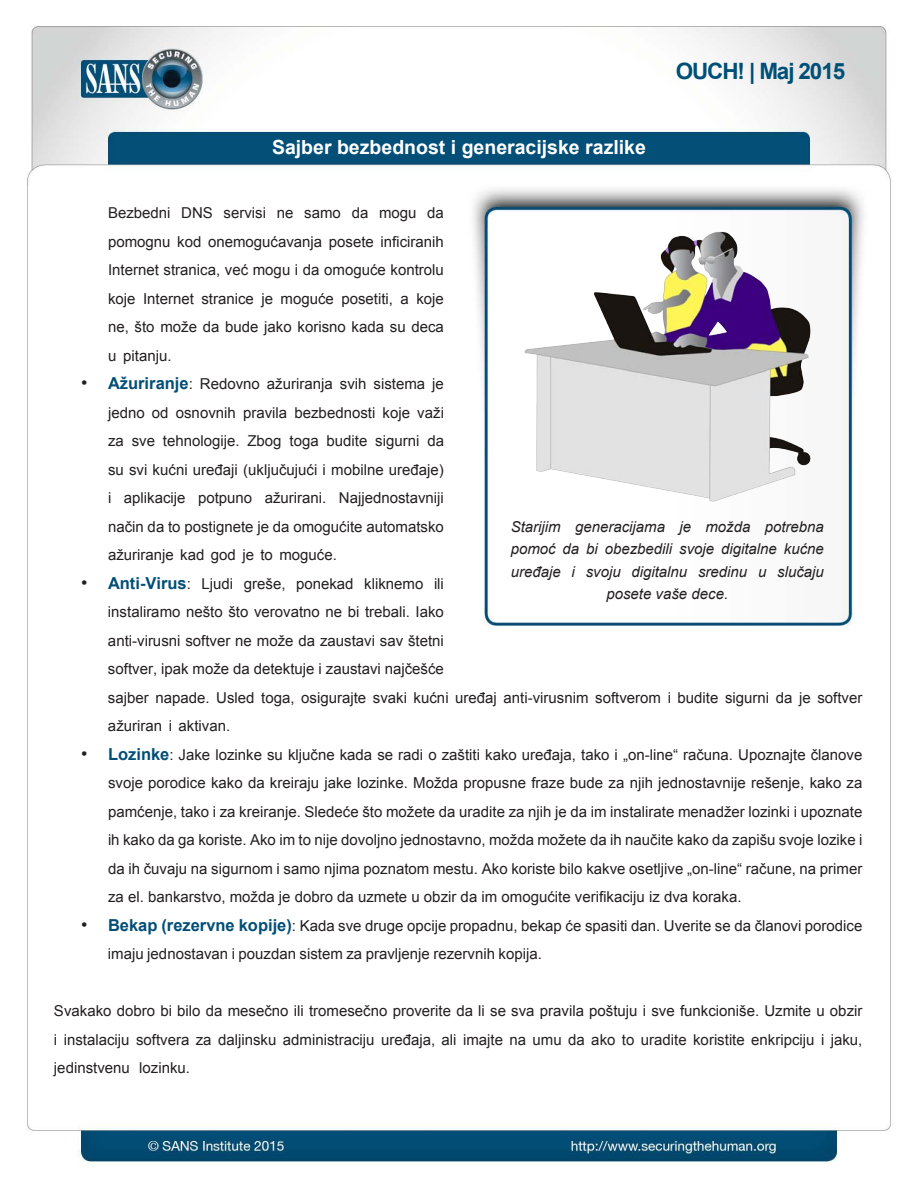
<style>
.page{position:relative;width:918px;height:1188px;background:#fff}
.page>*{position:absolute;margin:0;border:0;box-sizing:border-box;transform-origin:0 0}
.t1{font:700 22.5px "Arial";letter-spacing:-.05em;color:#004f77}
.t2{font:700 19.5px "Arial";color:#fff}
.t3{font:18px "Arial";color:#231f20}
.t4{font:700 16.5px "Arial";color:#024e77}
.MainText{font:15px/28.5px "Arial";color:#231f20}
.t5{font:italic 15px "Arial";color:#231f20}
.s1{font-weight:700;font-size:16.5px;color:#024e77}
.s2{font-weight:400;font-size:15px;color:#231f20}
</style>
<div class="page">
<img style="left:26px;top:25px;width:865px;height:1139px">
<img style="left:521px;top:228px;width:292px;height:276px">
<h1 class="t1" style="left:676px;top:56px;width:171px">OUCH! | Maj 2015</h1>
<p class="t3" style="left:81px;top:371px;width:8px">•</p>
<p class="t3" style="left:81px;top:571px;width:8px">•</p>
<p class="t3" style="left:81px;top:742px;width:8px">•</p>
<p class="t3" style="left:81px;top:913px;width:8px">•</p>
<h2 class="t2" style="left:272px;top:135px;width:375px">Sajber bezbednost i generacijske razlike</h2>
<p class="MainText" style="left:181px;top:199px;width:33px">DNS</p>
<p class="MainText" style="left:108px;top:199px;width:64px">Bezbedni</p>
<p class="MainText" style="left:108px;top:227px;width:337px">pomognu kod onemogućavanja posete inficiranih</p>
<p class="MainText" style="left:108px;top:256px;width:337px">Internet stranica, već mogu i da omoguće kontrolu</p>
<p class="MainText" style="left:416px;top:284px;width:29px">koje</p>
<p class="MainText" style="left:224px;top:199px;width:44px">servisi</p>
<p class="MainText" style="left:352px;top:199px;width:18px">da</p>
<p class="MainText" style="left:427px;top:199px;width:18px">da</p>
<p class="MainText" style="left:277px;top:199px;width:18px">ne</p>
<p class="MainText" style="left:304px;top:199px;width:38px">samo</p>
<p class="MainText" style="left:379px;top:199px;width:39px">mogu</p>
<p class="MainText" style="left:281px;top:284px;width:55px">moguće</p>
<p class="MainText" style="left:108px;top:284px;width:29px">koje</p>
<p class="MainText" style="left:108px;top:313px;width:337px">ne, što može da bude jako korisno kada su deca</p>
<p class="MainText" style="left:123px;top:341px;width:50px">pitanju.</p>
<p class="MainText" style="left:143px;top:284px;width:52px">Internet</p>
<p class="MainText" style="left:201px;top:284px;width:54px">stranice</p>
<p class="MainText" style="left:261px;top:284px;width:13px">je</p>
<p class="MainText" style="left:341px;top:284px;width:69px">posetiti a,</p>
<p class="MainText" style="left:108px;top:341px;width:10px">u</p>
<p class="MainText" style="left:108px;top:370px;width:226px"><span class="s1">Ažuriranje</span>: Redovno ažuriranja</p>
<p class="MainText" style="left:340px;top:370px;width:28px">svih</p>
<p class="MainText" style="left:374px;top:370px;width:53px">sistema</p>
<p class="MainText" style="left:432px;top:370px;width:13px">je</p>
<p class="MainText" style="left:108px;top:398px;width:38px">jedno</p>
<p class="MainText" style="left:152px;top:398px;width:18px">od</p>
<p class="MainText" style="left:176px;top:398px;width:62px">osnovnih</p>
<p class="MainText" style="left:243px;top:398px;width:46px">pravila</p>
<p class="MainText" style="left:294px;top:398px;width:82px">bezbednosti</p>
<p class="MainText" style="left:383px;top:398px;width:29px">koje</p>
<p class="MainText" style="left:417px;top:398px;width:28px">važi</p>
<p class="MainText" style="left:163px;top:427px;width:78px">tehnologije.</p>
<p class="MainText" style="left:247px;top:427px;width:36px">Zbog</p>
<p class="MainText" style="left:327px;top:427px;width:42px">budite</p>
<p class="MainText" style="left:375px;top:427px;width:46px">sigurni</p>
<p class="MainText" style="left:427px;top:427px;width:18px">da</p>
<p class="MainText" style="left:290px;top:427px;width:31px">toga</p>
<p class="MainText" style="left:108px;top:427px;width:17px">za</p>
<p class="MainText" style="left:108px;top:455px;width:337px">su svi kućni uređaji (uključujući i mobilne uređaje(</p>
<p class="MainText" style="left:339px;top:484px;width:107px">Najjednostavniji</p>
<p class="MainText" style="left:132px;top:427px;width:25px">sve</p>
<p class="MainText" style="left:265px;top:484px;width:63px">ažurirani.</p>
<p class="MainText" style="left:108px;top:484px;width:337px">i<br>način da to postignete je da omogućite automatsko ažuriranje kad god je to moguće.</p>
<p class="MainText" style="left:434px;top:569px;width:11px">ili</p>
<p class="MainText" style="left:124px;top:484px;width:63px">aplikacije</p>
<p class="MainText" style="left:198px;top:484px;width:56px">potpuno</p>
<p class="t4" style="left:108px;top:572px;width:85px">Anti-Virus<span class="s2">:</span></p>
<p class="MainText" style="left:244px;top:569px;width:43px">greše,</p>
<p class="MainText" style="left:202px;top:569px;width:33px">Ljudi</p>
<p class="MainText" style="left:296px;top:569px;width:59px">ponekad</p>
<p class="MainText" style="left:364px;top:569px;width:61px">kliknemo</p>
<p class="t5" style="left:511px;top:517px;width:51px">Starijim</p>
<p class="t5" style="left:575px;top:517px;width:92px">generacijama</p>
<p class="t5" style="left:679px;top:517px;width:13px">je</p>
<p class="t5" style="left:705px;top:517px;width:47px">možda</p>
<p class="t5" style="left:765px;top:517px;width:61px">potrebna</p>
<p class="t5" style="left:511px;top:539px;width:47px">pomoć</p>
<p class="t5" style="left:563px;top:539px;width:18px">da</p>
<p class="t5" style="left:586px;top:539px;width:13px">bi</p>
<p class="t5" style="left:605px;top:539px;width:69px">obezbedili</p>
<p class="t5" style="left:679px;top:539px;width:37px">svoje</p>
<p class="t5" style="left:721px;top:539px;width:57px">digitalne</p>
<p class="t5" style="left:784px;top:539px;width:42px">kućne</p>
<p class="t5" style="left:511px;top:562px;width:52px">uređaje</p>
<p class="t5" style="left:572px;top:562px;width:5px">i</p>
<p class="t5" style="left:586px;top:562px;width:37px">svoju</p>
<p class="t5" style="left:631px;top:562px;width:57px">digitalnu</p>
<p class="t5" style="left:698px;top:562px;width:51px">sredinu</p>
<p class="t5" style="left:606px;top:584px;width:123px">posete vaše dece.</p>
<p class="t5" style="left:758px;top:562px;width:10px">u</p>
<p class="t5" style="left:777px;top:562px;width:48px">slučaju</p>
<p class="MainText" style="left:108px;top:598px;width:756px">instaliramo nešto što verovatno ne bi trebali. Iako<br>anti-virusni softver ne može da zaustavi sav štetni<br>softver, ipak može da detektuje i zaustavi najčešće<br>sajber napade. Usled toga, osigurajte svaki kućni uređaj anti-virusnim softverom i budite sigurni da je softver ažuriran i aktivan.</p>
<p class="MainText" style="left:108px;top:740px;width:756px"><span class="s1">Lozinke</span>: Jake lozinke su ključne kada se radi o zaštiti kako uređaja, tako „i on-line“ računa. Upoznajte članove</p>
<p class="MainText" style="left:108px;top:769px;width:756px;text-align:justify">svoje porodice kako da kreiraju jake lozinke. Možda propusne fraze bude za njih jednostavnije rešenje, kako za pamćenje, tako i za kreiranje. Sledeće što možete da uradite za njih je da im instalirate menadžer lozinki i upoznate ih kako da ga koriste. Ako im to nije dovoljno jednostavno, možda možete da ih naučite kako da zapišu svoje lozike i da ih čuvaju na sigurnom i samo njima poznatom mestu. Ako koriste bilo kakve osetljive „on-line“ račune, na primer za el. bankarstvo, možda je dobro da uzmete u obzir da im omogućite verifikaciju iz dva koraka.</p>
<p class="MainText" style="left:108px;top:911px;width:756px"><span class="s1">Bekap (rezervne kopije</span> :<span class="s1">)</span> Kada sve druge opcije propadnu, bekap će spasiti dan. Uverite se da članovi porodice</p>
<p class="MainText" style="left:108px;top:940px;width:435px">imaju jednostavan i pouzdan sistem za pravljenje rezervnih kopija.</p>
<p class="MainText" style="left:54px;top:997px;width:810px">Svakako dobro bi bilo da mesečno ili tromesečno proverite da li se sva pravila poštuju i sve funkcioniše. Uzmite u obzir</p>
<p class="MainText" style="left:54px;top:1025px;width:810px">i instalaciju softvera za daljinsku administraciju uređaja, ali imajte na umu da ako to uradite koristite enkripciju i jaku,</p>
<p class="MainText" style="left:139px;top:1054px;width:52px">lozinku.</p>
<p class="MainText" style="left:54px;top:1054px;width:77px">jedinstvenu</p>
</div>
